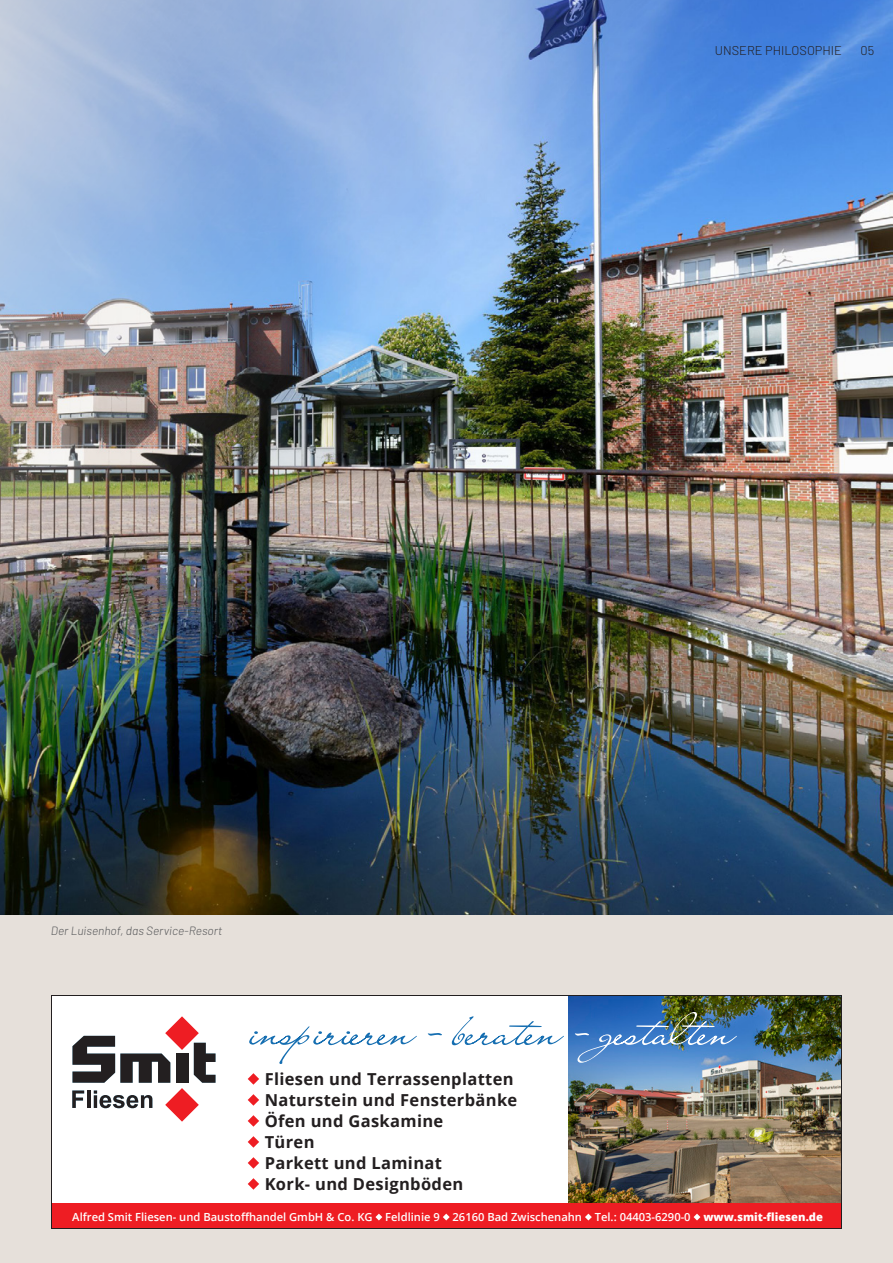
<style>
.page{position:relative;width:893px;height:1263px;background:#e6e0da}
.page>*{position:absolute;margin:0;border:0;box-sizing:border-box;transform-origin:0 0}
.t1{font:700 16.5px/21px "Open Sans";letter-spacing:.02em;color:#231f20}
.t2{font:300 12.75px "Barlow";color:#231f20}
.BU{font:italic 300 12px "Barlow";color:#57585a}
.t3{font:600 11.1px "Open Sans";color:#fff}
.s1{font-weight:800}
</style>
<div class="page">
<img style="left:0;top:0;width:893px;height:914px">
<div style="left:51px;top:995px;width:791px;height:234px;background:#fff"></div>
<svg style="left:248px;top:1073px;width:11px;height:12px"></svg>
<svg style="left:248px;top:1094px;width:11px;height:12px"></svg>
<svg style="left:248px;top:1115px;width:11px;height:12px"></svg>
<svg style="left:248px;top:1136px;width:11px;height:12px"></svg>
<svg style="left:248px;top:1157px;width:11px;height:12px"></svg>
<svg style="left:248px;top:1178px;width:11px;height:12px"></svg>
<img style="left:568px;top:997px;width:272px;height:206px">
<div style="left:51px;top:1203px;width:791px;height:26px;background:#ee1d23"></div>
<svg style="left:72px;top:1016px;width:144px;height:106px"></svg>
<svg style="left:249px;top:1016px;width:315px;height:48px"></svg>
<img style="left:575px;top:1012px;width:162px;height:51px">
<svg style="left:375px;top:1213px;width:7px;height:7px"></svg>
<svg style="left:443px;top:1213px;width:7px;height:7px"></svg>
<svg style="left:585px;top:1213px;width:7px;height:7px"></svg>
<svg style="left:694px;top:1213px;width:6px;height:7px"></svg>
<div style="left:51px;top:995px;width:791px;height:234px;border:1px solid #231f20"></div>
<p class="BU" style="left:51px;top:923px;width:173px">Der Luisenhof, das Service-Resort</p>
<p class="t2" style="left:715px;top:43px;width:129px">UNSERE PHILOSOPHIE</p>
<p class="t2" style="left:861px;top:43px;width:15px">05</p>
<p class="t1" style="left:265px;top:1068px;width:254px">Fliesen und Terrassenplatten<br>Naturstein und Fensterbänke<br>Öfen und Gaskamine<br>Türen<br>Parkett und Laminat<br>Kork- und Designböden</p>
<p class="t3" style="left:72px;top:1209px;width:752px">Alfred Smit Fliesen- und Baustoffhandel GmbH &amp; Co. KG Feldlinie 9 26160 Bad Zwischenahn Tel.: 04403-6290-0 <span class="s1">www.smit-fliesen.de</span></p>
</div>
